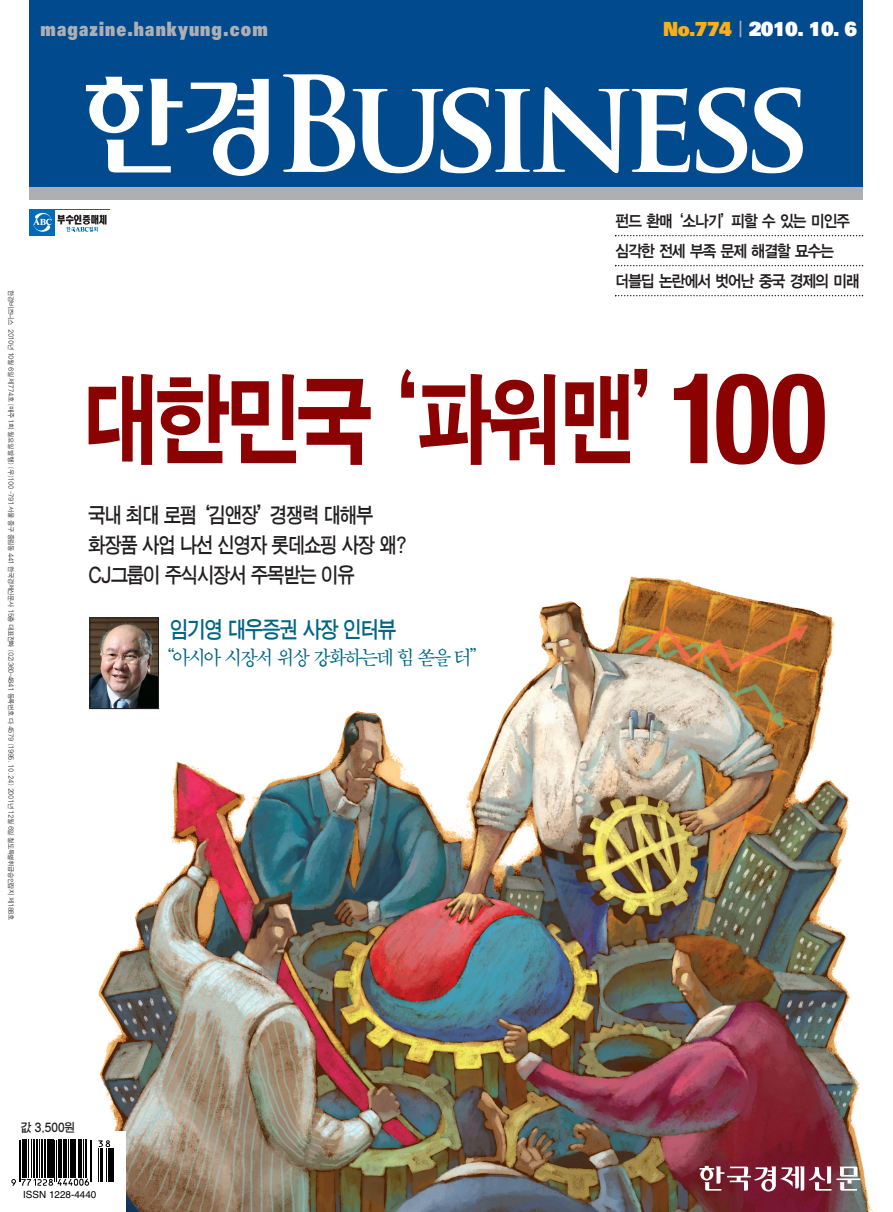
<style>
.page{position:relative;width:893px;height:1212px;background:#fff}
.page>*{position:absolute;margin:0;border:0;box-sizing:border-box;transform-origin:0 0}
.t1{font:700 102px "SM Gothic";letter-spacing:-.125em;color:#8b0202;scale:.8 1}
.t2{font:600 22.5px "SM Gothic";letter-spacing:-.105em;color:#016584;scale:.86 1}
.t3{font:600 21px/30px "SM Gothic";letter-spacing:-.105em;color:#231f20;scale:.86 1}
.t4{font:900 19.8px "Univers Extra";letter-spacing:.07em;color:#aeafb3;scale:.8 1}
.t5{font:600 19.5px "SM Myungjo";letter-spacing:-.105em;color:#016584;scale:.9 1}
.t6{font:900 19.5px "Univers Extra";letter-spacing:-.035em;color:#fff;scale:.93 1}
.t7{font:16.5px/30px "YGO14";letter-spacing:-.14em;color:#231f20;scale:.9 1}
.t8{font:600 12px "SM Gothic";color:#231f20;scale:.95 1}
.t9{font:9.9px "Helvetica";color:#000}
.t10{font:500 6.75px "SM Gothic";letter-spacing:-.095em;color:#231f20;scale:.95 1}
.s1{color:#faaf18}
.s2{font-family:"Apple Gothic CID";font-weight:400;color:#aeafb3}
.s3{font-family:"Helvetica Neue";font-stretch:condensed;font-size:126.3px}
</style>
<div class="page">
<img style="left:95px;top:576px;width:779px;height:636px">
<div style="left:30px;top:0;width:833px;height:187px;background:#004a8d"></div>
<div style="left:30px;top:187px;width:833px;height:13px;background:#aeafb3"></div>
<svg style="left:615px;top:235px;width:248px;height:1px"></svg>
<svg style="left:615px;top:265px;width:248px;height:1px"></svg>
<svg style="left:615px;top:295px;width:248px;height:1px"></svg>
<svg style="left:696px;top:87px;width:107px;height:86px"></svg>
<svg style="left:86px;top:77px;width:183px;height:99px"></svg>
<svg style="left:283px;top:74px;width:407px;height:99px"></svg>
<svg style="left:699px;top:1166px;width:161px;height:25px"></svg>
<svg style="left:55px;top:209px;width:55px;height:1px"></svg>
<div style="left:30px;top:209px;width:25px;height:27px;background:#006bb6"></div>
<svg style="left:33px;top:213px;width:74px;height:19px"></svg>
<img style="left:92px;top:620px;width:65px;height:87px">
<div style="left:90px;top:618px;width:69px;height:91px;border:1px solid #231f20"></div>
<div style="left:0;top:1131px;width:125px;height:81px;background:#fff"></div>
<hr style="left:19px;top:1139px;width:1px;height:42px;background:#000">
<hr style="left:21px;top:1139px;width:1px;height:42px;background:#000">
<hr style="left:22px;top:1139px;width:2px;height:39px;background:#000">
<hr style="left:25px;top:1139px;width:2px;height:39px;background:#000">
<hr style="left:28px;top:1139px;width:1px;height:39px;background:#000">
<hr style="left:31px;top:1139px;width:1px;height:39px;background:#000">
<hr style="left:33px;top:1139px;width:1px;height:39px;background:#000">
<hr style="left:36px;top:1139px;width:2px;height:39px;background:#000">
<hr style="left:39px;top:1139px;width:1px;height:39px;background:#000">
<hr style="left:41px;top:1139px;width:2px;height:39px;background:#000">
<hr style="left:45px;top:1139px;width:1px;height:39px;background:#000">
<hr style="left:47px;top:1139px;width:1px;height:39px;background:#000">
<hr style="left:49px;top:1139px;width:2px;height:39px;background:#000">
<hr style="left:51px;top:1139px;width:3px;height:39px;background:#000">
<hr style="left:55px;top:1139px;width:1px;height:42px;background:#000">
<hr style="left:56px;top:1139px;width:1px;height:42px;background:#000">
<hr style="left:58px;top:1139px;width:1px;height:39px;background:#000">
<hr style="left:59px;top:1139px;width:2px;height:39px;background:#000">
<hr style="left:63px;top:1139px;width:1px;height:39px;background:#000">
<hr style="left:65px;top:1139px;width:2px;height:39px;background:#000">
<hr style="left:68px;top:1139px;width:1px;height:39px;background:#000">
<hr style="left:70px;top:1139px;width:2px;height:39px;background:#000">
<hr style="left:74px;top:1139px;width:2px;height:39px;background:#000">
<hr style="left:78px;top:1139px;width:1px;height:39px;background:#000">
<hr style="left:79px;top:1139px;width:3px;height:39px;background:#000">
<hr style="left:83px;top:1139px;width:1px;height:39px;background:#000">
<hr style="left:85px;top:1139px;width:1px;height:39px;background:#000">
<hr style="left:86px;top:1139px;width:1px;height:39px;background:#000">
<hr style="left:90px;top:1139px;width:1px;height:42px;background:#000">
<hr style="left:92px;top:1139px;width:1px;height:42px;background:#000">
<svg style="left:11px;top:1178px;width:78px;height:8px"></svg>
<hr style="left:99px;top:1148px;width:1px;height:33px;background:#000">
<hr style="left:100px;top:1148px;width:2px;height:33px;background:#000">
<hr style="left:102px;top:1148px;width:1px;height:33px;background:#000">
<hr style="left:106px;top:1148px;width:1px;height:33px;background:#000">
<hr style="left:108px;top:1148px;width:1px;height:33px;background:#000">
<hr style="left:109px;top:1148px;width:2px;height:33px;background:#000">
<hr style="left:112px;top:1148px;width:2px;height:33px;background:#000">
<svg style="left:99px;top:1140px;width:11px;height:7px"></svg>
<p class="t4" style="left:41px;top:16px;width:286px">magazine.hankyung.com</p>
<p class="t6" style="left:663px;top:16px;width:210px"><span class="s1">No.774</span><span class="s2">ㅣ</span>2010. 10. 6</p>
<p class="t10" style="left:14px;top:290px;width:665px;rotate:90deg">한경비즈니스 2010년 10월 6일 제774호 (매주 1회 월요일 발행) (우)100 -791 서울 중구 중림동 441 한국경제신문사 15층 대표전화 (02)360-4841 등록번호 다 4579 (1995. 10. 24) 2001년 12월 6일 철도특별취급승인잡지 제188호</p>
<p class="t7" style="left:615px;top:206px;width:274px">펀드 환매‘소나기’피할 수 있는 미인주 심각한 전세 부족 문제 해결할 묘수는 더블딥 논란에서 벗어난 중국 경제의 미래</p>
<p class="t1" style="left:79px;top:369px;width:936px">대한민국‘파워맨’<span class="s3">100</span></p>
<p class="t3" style="left:88px;top:502px;width:374px">국내 최대 로펌‘김앤장’경쟁력 대해부 화장품 사업 나선 신영자 롯데쇼핑 사장 왜?<br>CJ그룹이 주식시장서 주목받는 이유</p>
<p class="t2" style="left:169px;top:618px;width:266px">임기영 대우증권 사장 인터뷰</p>
<p class="t5" style="left:157px;top:648px;width:369px">“아시아 시장서 위상 강화하는데 힘 쏟을 터”</p>
<p class="t8" style="left:21px;top:1121px;width:59px">값 3,500원</p>
<h3 class="t9" style="left:23px;top:1190px;width:75px">ISSN 1228-4440</h3>
</div>
